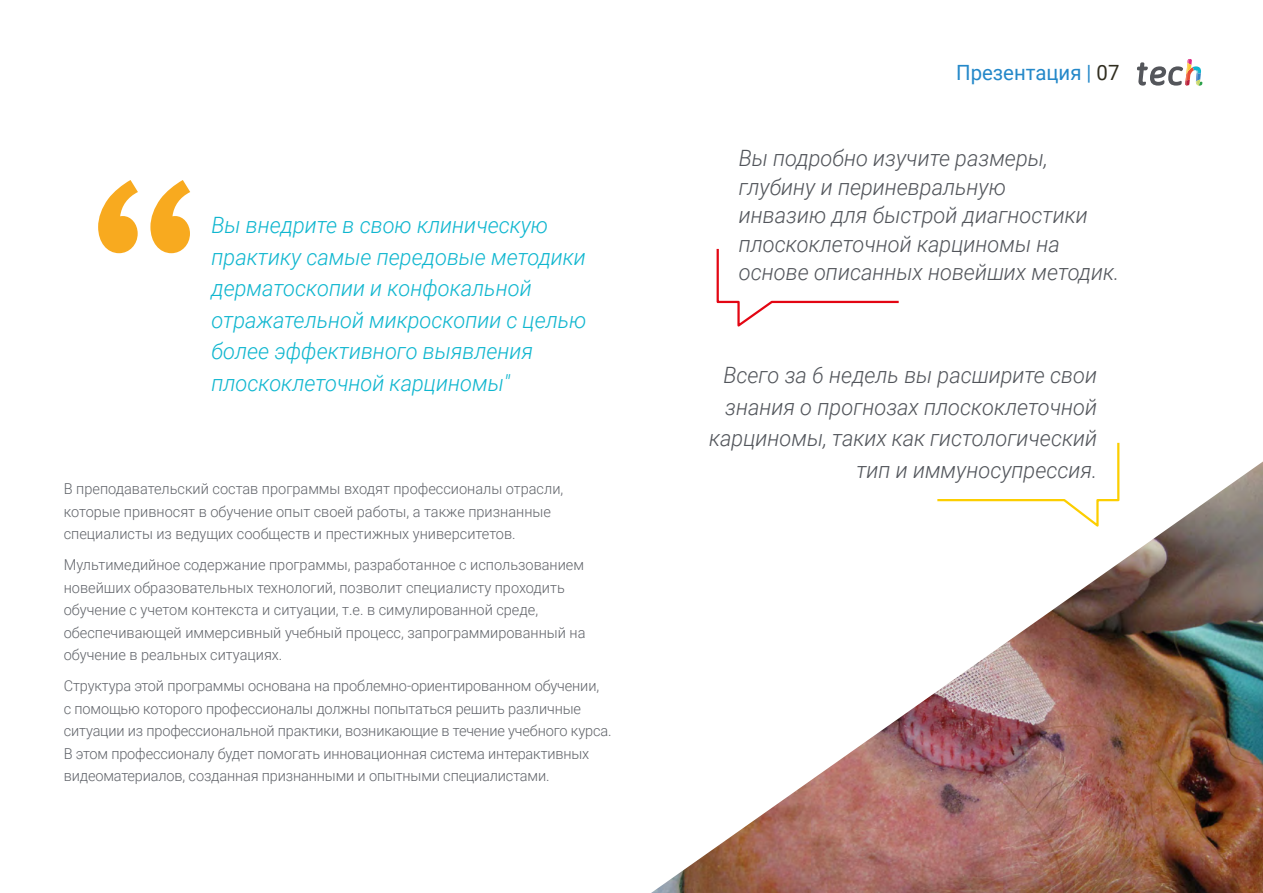
<style>
.page{position:relative;width:1263px;height:893px;background:#fff}
.page>*{position:absolute;margin:0;border:0;box-sizing:border-box;transform-origin:0 0}
.t1{font:italic 300 22.5px/28.5px "Roboto";color:#52555b;text-align:right}
.t2{font:italic 300 22.5px/31.5px "Roboto";color:#0fb6cf}
.t3{font:21px "Roboto";color:#2488c9}
.t4{font:300 15px/22.5px "Roboto";color:#61646a}
.s1{color:#312e20}
</style>
<div class="page">
<svg style="left:98px;top:180px;width:92px;height:73px"></svg>
<img style="left:651px;top:461px;width:612px;height:432px">
<svg style="left:1137px;top:59px;width:65px;height:27px"></svg>
<svg style="left:935px;top:442px;width:185px;height:88px"></svg>
<svg style="left:716px;top:248px;width:183px;height:79px"></svg>
<h1 class="t2" style="left:211px;top:209px;width:376px">Вы внедрите в свою клиническую практику самые передовые методики дерматоскопии и конфокальной отражательной микроскопии с целью более эффективного выявления плоскоклеточной карциномы"</h1>
<p class="t4" style="left:64px;top:477px;width:501px">В преподавательский состав программы входят профессионалы отрасли, которые привносят в обучение опыт своей работы, а также признанные специалисты из ведущих сообществ и престижных университетов.</p>
<p class="t4" style="left:64px;top:553px;width:523px">Мультимедийное содержание программы, разработанное с использованием новейших образовательных технологий, позволит специалисту проходить обучение с учетом контекста и ситуации, т.е. в симулированной среде, обеспечивающей иммерсивный учебный процесс, запрограммированный на обучение в реальных ситуациях.</p>
<p class="t4" style="left:64px;top:674px;width:549px">Структура этой программы основана на проблемно-ориентированном обучении,<br>с помощью которого профессионалы должны попытаться решить различные ситуации из профессиональной практики, возникающие в течение учебного курса.<br>В этом профессионалу будет помогать инновационная система интерактивных видеоматериалов, созданная признанными и опытными специалистами.</p>
<h2 class="t3" style="left:956px;top:57px;width:165px">Презентация | <span class="s1">07</span></h2>
<h1 class="t1" style="left:739px;top:143px;width:382px;text-align:left">Вы подробно изучите размеры, глубину и периневральную<br>инвазию для быстрой диагностики плоскоклеточной карциномы на основе описанных новейших методик.</h1>
<h1 class="t1" style="left:709px;top:359px;width:390px;line-height:31.5px">Всего за 6 недель вы расширите свои знания о прогнозах плоскоклеточной карциномы, таких как гистологический тип и иммуносупрессия.</h1>
</div>
